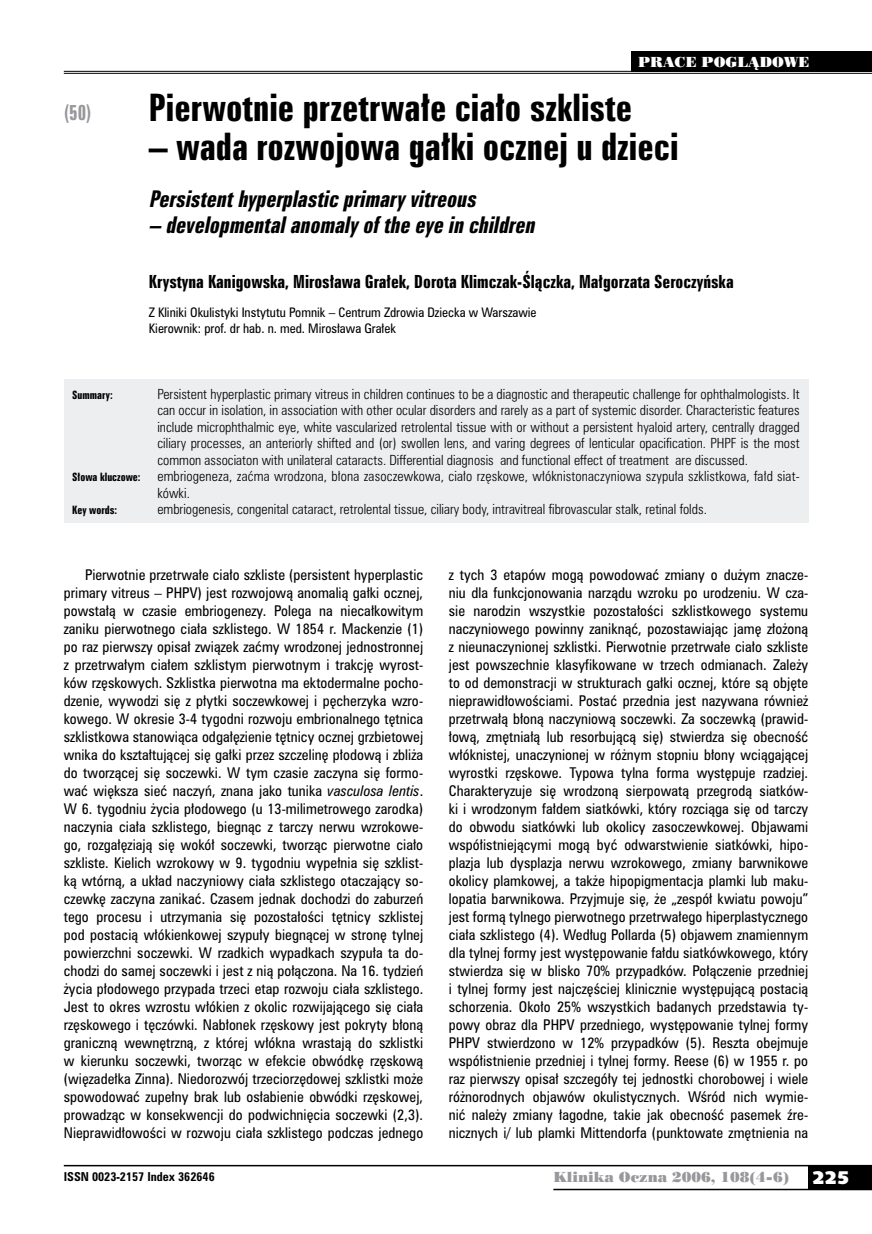
<style>
.page{position:relative;width:872px;height:1234px;background:#fff}
.page>*{position:absolute;margin:0;border:0;box-sizing:border-box;transform-origin:0 0}
.t1{font:34.5px "Zurich Bd X Cn PL";color:#000}
.t2{font:italic 21px "Zurich Bd X Cn PL";color:#000}
.t3{font:19.5px "Zurich Bd X Cn PL";color:#98989c;scale:.9 1}
.t4{font:18px "Humanst 531 U Blk PL";color:#fff}
.t5{font:16.5px "Zurich Bd X Cn PL";color:#000}
.t6{font:13.5px/18px "Zurich Cn PL";letter-spacing:.005em;color:#000;text-align:justify}
.t7{font:13.5px "Poster Bodoni PL";color:#98989c}
.t8{font:13.5px "Poster Bodoni PL";color:#fff}
.t9{font:12.75px/16.5px "Zurich Lt Cn PL";color:#000;text-align:justify}
.t10{font:12px/16.5px "Zurich Cn PL";color:#000}
.t11{font:700 11.25px "Zurich Cn PL";color:#000}
.t12{font:10.5px "Zurich Bd X Cn PL";color:#000}
.s1{font-style:italic}
</style>
<div class="page">
<div style="left:808px;top:1165px;width:64px;height:24px;background:#000"></div>
<hr style="left:64px;top:1164px;width:808px;height:2px;background:#000">
<hr style="left:553px;top:1188px;width:319px;height:1px;background:#000">
<div style="left:64px;top:379px;width:744px;height:144px;background:#edeeef"></div>
<hr style="left:64px;top:71px;width:808px;height:1px;background:#000">
<hr style="left:64px;top:73px;width:808px;height:1px;background:#000">
<div style="left:632px;top:51px;width:240px;height:21px;background:#000"></div>
<h3 class="t3" style="left:64px;top:100px;width:32px">(50)</h3>
<p class="t8" style="left:638px;top:53px;width:173px">PRACE POGLĄDOWE</p>
<h1 class="t1" style="left:149px;top:85px;width:485px">Pierwotnie przetrwałe ciało szkliste</h1>
<h1 class="t1" style="left:149px;top:124px;width:531px">– wada rozwojowa gałki ocznej u dzieci</h1>
<h2 class="t2" style="left:149px;top:185px;width:333px">Persistenthyperplasticprimaryvitreous</h2>
<h2 class="t2" style="left:149px;top:211px;width:392px">– developmentalanomalyofthe eye in children</h2>
<p class="t5" style="left:149px;top:270px;width:586px">Krystyna Kanigowska, Mirosława Grałek, Dorota Klimczak-Ślączka, Małgorzata Seroczyńska</p>
<p class="t10" style="left:149px;top:304px;width:389px">Z Kliniki Okulistyki Instytutu Pomnik – Centrum Zdrowia Dziecka w Warszawie<br>Kierownik: prof. dr hab. n. med. Mirosława Grałek</p>
<p class="t12" style="left:72px;top:387px;width:42px">Summary:</p>
<p class="t9" style="left:157px;top:385px;width:644px">Persistent hyperplastic primary vitreus in children continues to be a diagnostic and therapeutic challenge for ophthalmologists. It can occur in isolation, in association with other ocular disorders and rarely as a part of systemic disorder. Characteristic features include microphthalmic eye, white vascularized retrolental tissue with or without a persistent hyaloid artery, centrally dragged ciliary processes, an anteriorly shifted and (or) swollen lens, and varing degrees of lenticular opacification. PHPF is the most common associaton with unilateral cataracts. Differential diagnosis and functional effect of treatment are discussed.</p>
<p class="t12" style="left:72px;top:470px;width:70px">Słowa kluczowe:</p>
<p class="t9" style="left:157px;top:467px;width:644px">embriogeneza, zaćma wrodzona, błona zasoczewkowa, ciało rzęskowe, włóknistonaczyniowa szypuła szklistkowa, fałd siat&shy;kówki.</p>
<p class="t12" style="left:72px;top:503px;width:46px">Key words:</p>
<p class="t9" style="left:157px;top:500px;width:551px">embriogenesis, congenital cataract, retrolental tissue, ciliary body, intravitreal fibrovascular stalk, retinal folds.</p>
<p class="t6" style="left:64px;top:565px;width:361px;text-indent:21px">Pierwotnie przetrwałe ciało szkliste (persistent hyperplastic primary vitreus – PHPV) jest rozwojową anomalią gałki ocznej, powstałą w czasie embriogenezy. Polega na niecałkowitym zaniku pierwotnego ciała szklistego. W 1854 r. Mackenzie (1) po raz pierwszy opisał związek zaćmy wrodzonej jednostronnej z przetrwałym ciałem szklistym pierwotnym i trakcję wyrost&shy;ków rzęskowych. Szklistka pierwotna ma ektodermalne pocho&shy;dzenie, wywodzi się z płytki soczewkowej i pęcherzyka wzro&shy;kowego. W okresie 3-4 tygodni rozwoju embrionalnego tętnica szklistkowa stanowiąca odgałęzienie tętnicy ocznej grzbietowej wnika do kształtującej się gałki przez szczelinę płodową i zbliża do tworzącej się soczewki. W tym czasie zaczyna się formo&shy;wać większa sieć naczyń, znana jako tunika <span class="s1">vasculosa lentis</span>.<br>W 6. tygodniu życia płodowego (u 13-milimetrowego zarodka) naczynia ciała szklistego, biegnąc z tarczy nerwu wzrokowe&shy;go, rozgałęziają się wokół soczewki, tworząc pierwotne ciało szkliste. Kielich wzrokowy w 9. tygodniu wypełnia się szklist&shy;ką wtórną, a układ naczyniowy ciała szklistego otaczający so&shy;czewkę zaczyna zanikać. Czasem jednak dochodzi do zaburzeń tego procesu i utrzymania się pozostałości tętnicy szklistej pod postacią włókienkowej szypuły biegnącej w stronę tylnej powierzchni soczewki. W rzadkich wypadkach szypuła ta do&shy;chodzi do samej soczewki i jest z nią połączona. Na 16. tydzień życia płodowego przypada trzeci etap rozwoju ciała szklistego.<br>Jest to okres wzrostu włókien z okolic rozwijającego się ciała rzęskowego i tęczówki. Nabłonek rzęskowy jest pokryty błoną graniczną wewnętrzną, z której włókna wrastają do szklistki w kierunku soczewki, tworząc w efekcie obwódkę rzęskową (więzadełka Zinna). Niedorozwój trzeciorzędowej szklistki może spowodować zupełny brak lub osłabienie obwódki rzęskowej, prowadząc w konsekwencji do podwichnięcia soczewki (2,3).<br>Nieprawidłowości w rozwoju ciała szklistego podczas jednego</p>
<p class="t6" style="left:449px;top:565px;width:361px">z tych 3 etapów mogą powodować zmiany o dużym znacze&shy;niu dla funkcjonowania narządu wzroku po urodzeniu. W cza&shy;sie narodzin wszystkie pozostałości szklistkowego systemu naczyniowego powinny zaniknąć, pozostawiając jamę złożoną z nieunaczynionej szklistki. Pierwotnie przetrwałe ciało szkliste jest powszechnie klasyfikowane w trzech odmianach. Zależy to od demonstracji w strukturach gałki ocznej, które są objęte nieprawidłowościami. Postać przednia jest nazywana również przetrwałą błoną naczyniową soczewki. Za soczewką (prawid&shy;łową, zmętniałą lub resorbującą się) stwierdza się obecność włóknistej, unaczynionej w różnym stopniu błony wciągającej wyrostki rzęskowe. Typowa tylna forma występuje rzadziej.<br>Charakteryzuje się wrodzoną sierpowatą przegrodą siatków&shy;ki i wrodzonym fałdem siatkówki, który rozciąga się od tarczy do obwodu siatkówki lub okolicy zasoczewkowej. Objawami współistniejącymi mogą być odwarstwienie siatkówki, hipo&shy;plazja lub dysplazja nerwu wzrokowego, zmiany barwnikowe okolicy plamkowej, a także hipopigmentacja plamki lub maku&shy;lopatia barwnikowa. Przyjmuje się, że „zespół kwiatu powoju” jest formą tylnego pierwotnego przetrwałego hiperplastycznego ciała szklistego (4). Według Pollarda (5) objawem znamiennym dla tylnej formy jest występowanie fałdu siatkówkowego, który stwierdza się w blisko 70% przypadków. Połączenie przedniej i tylnej formy jest najczęściej klinicznie występującą postacią schorzenia. Około 25% wszystkich badanych przedstawia ty&shy;powy obraz dla PHPV przedniego, występowanie tylnej formy PHPV stwierdzono w 12% przypadków (5). Reszta obejmuje współistnienie przedniej i tylnej formy. Reese (6) w 1955 r. po raz pierwszy opisał szczegóły tej jednostki chorobowej i wiele różnorodnych objawów okulistycznych. Wśród nich wymie&shy;nić należy zmiany łagodne, takie jak obecność pasemek źre&shy;nicznych i/ lub plamki Mittendorfa (punktowate zmętnienia na</p>
<p class="t11" style="left:64px;top:1168px;width:152px">ISSN 0023-2157 Index 362646</p>
<p class="t7" style="left:553px;top:1168px;width:237px">Klinika Oczna 2006, 108(4-6)</p>
<h3 class="t4" style="left:812px;top:1165px;width:38px">225</h3>
</div>
